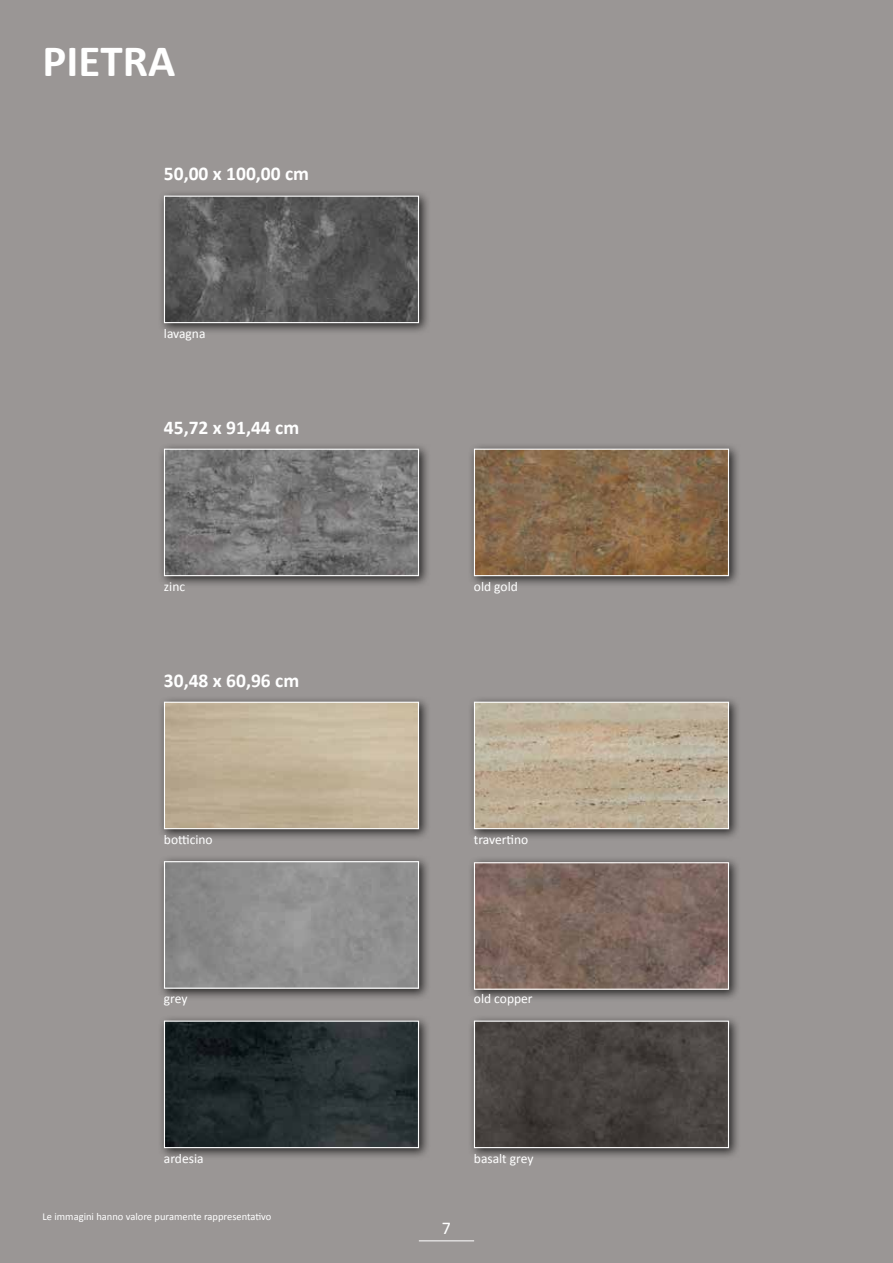
<style>
.page{position:relative;width:893px;height:1263px;background:#9a9695}
.page>*{position:absolute;margin:0;border:0;box-sizing:border-box;transform-origin:0 0}
.t1{font:700 45px "Calibri";color:#fff}
.t2{font:700 19.5px "Calibri";color:#fff}
.t3{font:18px "Calibri";color:#fff}
.t4{font:13.5px "Calibri";color:#fff}
.t5{font:10.5px "Calibri";color:#fff}
</style>
<div class="page">
<div style="left:158px;top:190px;width:273px;height:145px;background:#000;opacity:.75"></div>
<img style="left:166px;top:198px;width:251px;height:123px">
<div style="left:164px;top:196px;width:255px;height:127px;border:1px solid #fff"></div>
<div style="left:158px;top:443px;width:273px;height:145px;background:#000;opacity:.75"></div>
<img style="left:166px;top:451px;width:251px;height:123px">
<div style="left:164px;top:449px;width:255px;height:127px;border:1px solid #fff"></div>
<div style="left:468px;top:443px;width:273px;height:145px;background:#000;opacity:.75"></div>
<img style="left:476px;top:451px;width:251px;height:123px">
<div style="left:474px;top:449px;width:255px;height:127px;border:1px solid #fff"></div>
<div style="left:158px;top:696px;width:273px;height:145px;background:#000;opacity:.75"></div>
<img style="left:166px;top:704px;width:251px;height:123px">
<div style="left:164px;top:702px;width:255px;height:127px;border:1px solid #fff"></div>
<div style="left:158px;top:855px;width:273px;height:146px;background:#000;opacity:.75"></div>
<img style="left:166px;top:863px;width:251px;height:124px">
<div style="left:164px;top:861px;width:255px;height:128px;border:1px solid #fff"></div>
<div style="left:158px;top:1015px;width:273px;height:145px;background:#000;opacity:.75"></div>
<img style="left:166px;top:1022px;width:251px;height:124px">
<div style="left:164px;top:1020px;width:255px;height:128px;border:1px solid #fff"></div>
<div style="left:468px;top:696px;width:273px;height:145px;background:#000;opacity:.75"></div>
<img style="left:476px;top:704px;width:251px;height:123px">
<div style="left:474px;top:702px;width:255px;height:127px;border:1px solid #fff"></div>
<div style="left:468px;top:856px;width:273px;height:146px;background:#000;opacity:.75"></div>
<img style="left:476px;top:864px;width:251px;height:124px">
<div style="left:474px;top:862px;width:255px;height:128px;border:1px solid #fff"></div>
<div style="left:468px;top:1015px;width:273px;height:145px;background:#000;opacity:.75"></div>
<img style="left:476px;top:1022px;width:251px;height:124px">
<div style="left:474px;top:1020px;width:255px;height:128px;border:1px solid #fff"></div>
<hr style="left:419px;top:1240px;width:55px;height:1px;background:#fff">
<h1 class="t1" style="left:43px;top:33px;width:134px">PIETRA</h1>
<h2 class="t2" style="left:164px;top:162px;width:147px">50,00 x 100,00 cm</h2>
<p class="t4" style="left:164px;top:325px;width:43px">lavagna</p>
<h2 class="t2" style="left:164px;top:415px;width:137px">45,72 x 91,44 cm</h2>
<p class="t4" style="left:164px;top:578px;width:23px">zinc</p>
<p class="t4" style="left:474px;top:578px;width:45px">old gold</p>
<h2 class="t2" style="left:164px;top:668px;width:137px">30,48 x 60,96 cm</h2>
<p class="t4" style="left:164px;top:831px;width:50px">botticino</p>
<p class="t4" style="left:164px;top:990px;width:25px">grey</p>
<p class="t4" style="left:164px;top:1150px;width:41px">ardesia</p>
<p class="t5" style="left:43px;top:1209px;width:230px">Le immagini hanno valore puramente rappresentativo</p>
<p class="t4" style="left:474px;top:831px;width:56px">travertino</p>
<p class="t4" style="left:474px;top:990px;width:60px">old copper</p>
<h3 class="t3" style="left:442px;top:1217px;width:11px">7</h3>
<p class="t4" style="left:474px;top:1150px;width:61px">basalt grey</p>
</div>
